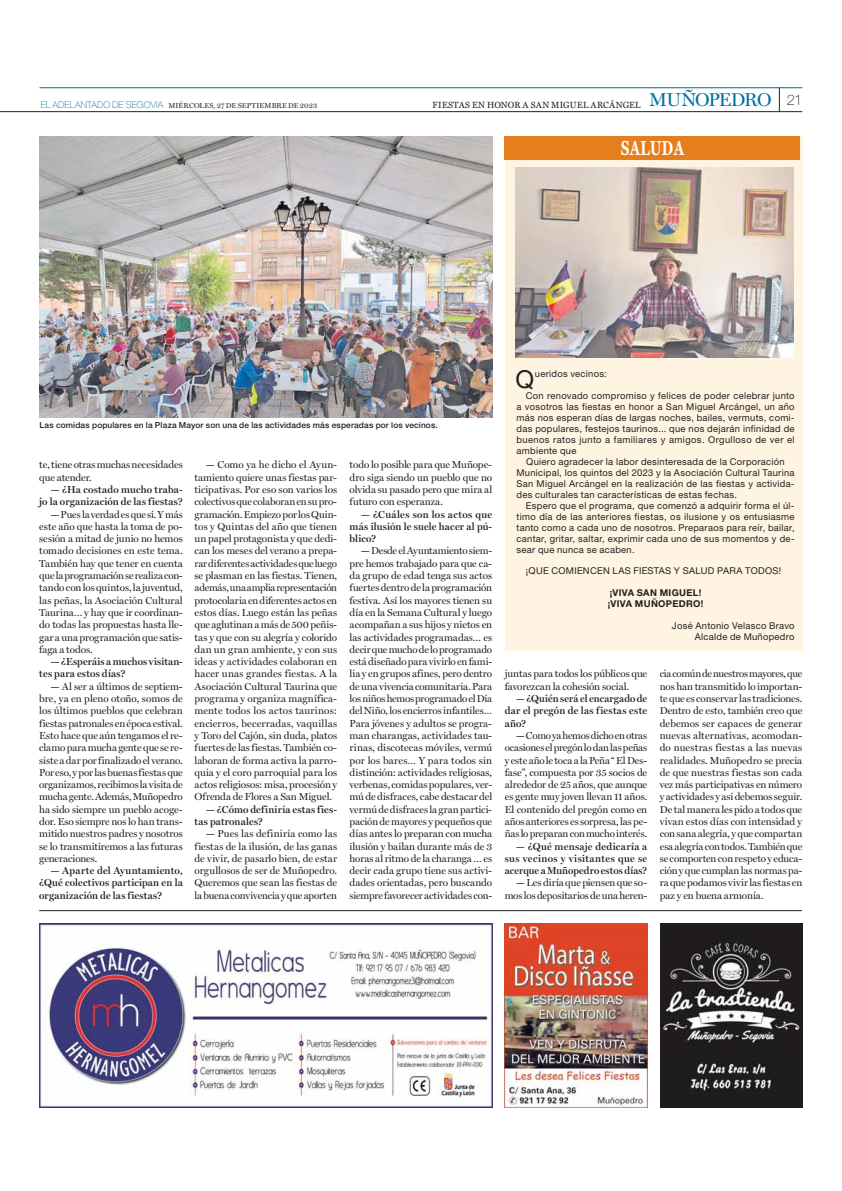
<style>
.page{position:relative;width:842px;height:1191px;background:#fff}
.page>*{position:absolute;margin:0;border:0;box-sizing:border-box;transform-origin:0 0}
.t1{font:24.7px "Helvetica Neue LT Std";color:#231f20}
.t2{font:500 18.8px "Miller";letter-spacing:-.045em;color:#00719b}
.t3{font:700 18.8px "Miller";letter-spacing:.02em;color:#fff;scale:.75 1}
.t4{font:500 10.2px/12.3px "Miller";letter-spacing:-.005em;color:#231f20;text-align:justify}
.t5{font:600 10.2px/12.3px "Miller";letter-spacing:.02em;color:#231f20;text-align:justify}
.t6{font:9.4px/10.9px "Helvetica Neue LT Std";letter-spacing:.03em;color:#231f20;text-align:justify}
.t7{font:700 9.4px/10.9px "Helvetica Neue LT Std";letter-spacing:.035em;color:#231f20}
.t8{font:500 8.3px "Helvetica Neue LT Std";letter-spacing:.015em;color:#231f20}
.t9{font:8.3px "News Miller";letter-spacing:.03em;color:#231f20}
.t10{font:500 7.3px "Miller";letter-spacing:.015em;color:#231f20}
.s1{font-family:"Helvetica Neue LT Std";font-weight:100;font-size:9.4px;color:#00719b}
.s2{font-family:"Helvetica Neue LT Std";font-weight:100;font-size:14.6px;color:#231f20}
.s3{font-weight:600}
</style>
<div class="page">
<img style="left:40px;top:137px;width:452px;height:281px">
<svg style="left:779px;top:88px;width:1px;height:23px"></svg>
<hr style="left:40px;top:87px;width:762px;height:1px;background:#00719b">
<hr style="left:0;top:111px;width:802px;height:1px;background:#231f20">
<hr style="left:39px;top:910px;width:763px;height:1px;background:#231f20">
<div style="left:505px;top:136px;width:297px;height:515px;background:#fff3e1"></div>
<div style="left:505px;top:137px;width:295px;height:23px;background:#e77e1d"></div>
<img style="left:515px;top:168px;width:278px;height:190px">
<img style="left:661px;top:923px;width:141px;height:185px">
<img style="left:505px;top:923px;width:142px;height:185px">
<img style="left:40px;top:923px;width:452px;height:185px">
<p class="t10" style="left:41px;top:102px;width:278px"><span class="s1">EL ADELANTADO DE SEGOVIA</span> MIÉRCOLES, 27 DE SEPTIEMBRE DE 2023</p>
<p class="t9" style="left:433px;top:101px;width:210px">FIESTAS EN HONOR A SAN MIGUEL ARCÁNGEL</p>
<h2 class="t2" style="left:649px;top:93px;width:155px">MUÑOPEDRO <span class="s2">21</span></h2>
<h2 class="t3" style="left:621px;top:141px;width:86px">SALUDA</h2>
<p class="t8" style="left:40px;top:422px;width:400px">Las comidas populares en la Plaza Mayor son una de las actividades más esperadas por los vecinos.</p>
<p class="t4" style="left:39px;top:460px;width:145px">te, tiene otras muchas necesidades que atender.</p>
<p class="t5" style="left:39px;top:484px;width:145px;text-align:right">— ¿Ha costado mucho traba-<br>jo la organización de las fiestas?</p>
<p class="t4" style="left:39px;top:509px;width:145px;text-indent:11px"><span class="s3">—</span> Pues la verdad es que sí. Y más este año que hasta la toma de po&shy;sesión a mitad de junio no hemos tomado decisiones en este tema.<br>También hay que tener en cuenta que la programación se realiza con&shy;tando con los quintos, la juventud, las peñas, la Asociación Cultural Taurina… y hay que ir coordinan&shy;do todas las propuestas hasta lle&shy;gar a una programación que satis&shy;faga a todos.</p>
<p class="t5" style="left:39px;top:656px;width:145px;text-indent:11px">— ¿Esperáis a muchos visitan&shy;tes para estos días?</p>
<p class="t4" style="left:39px;top:681px;width:145px;text-indent:11px"><span class="s3">—</span> Al ser a últimos de septiem&shy;bre, ya en pleno otoño, somos de los últimos pueblos que celebran fiestas patronales en época estival.<br>Esto hace que aún tengamos el re&shy;clamo para mucha gente que se re&shy;siste a dar por finalizado el verano.<br>Por eso, y por las buenas fiestas que organizamos, recibimos la visita de mucha gente. Además, Muñopedro ha sido siempre un pueblo acoge&shy;dor. Eso siempre nos lo han trans&shy;mitido nuestros padres y nosotros se lo transmitiremos a las futuras generaciones.</p>
<p class="t5" style="left:39px;top:865px;width:145px;text-indent:11px">— Aparte del Ayuntamiento, ¿Qué colectivos participan en la organización de las fiestas?</p>
<p class="t4" style="left:195px;top:460px;width:144px;text-indent:11px"><span class="s3">—</span> Como ya he dicho el Ayun&shy;tamiento quiere unas fiestas par&shy;ticipativas. Por eso son varios los colectivos que colaboran en su pro&shy;gramación. Empiezo por los Quin&shy;tos y Quintas del año que tienen un papel protagonista y que dedi&shy;can los meses del verano a prepa&shy;rar diferentes actividades que luego se plasman en las fiestas. Tienen, además, una amplia representación protocolaria en diferentes actos en estos días. Luego están las peñas que aglutinan a más de 500 peñis&shy;tas y que con su alegría y colorido dan un gran ambiente, y con sus ideas y actividades colaboran en hacer unas grandes fiestas. A la Asociación Cultural Taurina que programa y organiza magnífica&shy;mente todos los actos taurinos: encierros, becerradas, vaquillas y Toro del Cajón, sin duda, platos fuertes de las fiestas. También co&shy;laboran de forma activa la parro&shy;quia y el coro parroquial para los actos religiosos: misa, procesión y Ofrenda de Flores a San Miguel.</p>
<p class="t5" style="left:195px;top:804px;width:144px;text-indent:11px">— ¿Cómo definiría estas fies&shy;tas patronales?</p>
<p class="t4" style="left:195px;top:829px;width:144px;text-indent:11px"><span class="s3">—</span> Pues las definiría como las fiestas de la ilusión, de las ganas de vivir, de pasarlo bien, de estar orgullosos de ser de Muñopedro.<br>Queremos que sean las fiestas de la buena convivencia y que aporten</p>
<p class="t4" style="left:350px;top:460px;width:144px">todo lo posible para que Muñope&shy;dro siga siendo un pueblo que no olvida su pasado pero que mira al futuro con esperanza.</p>
<p class="t5" style="left:350px;top:509px;width:144px;text-indent:11px">— ¿Cuáles son los actos que más ilusión le suele hacer al pú&shy;blico?</p>
<p class="t4" style="left:350px;top:546px;width:144px;text-indent:11px"><span class="s3">—</span> Desde el Ayuntamiento siem&shy;pre hemos trabajado para que ca&shy;da grupo de edad tenga sus actos fuertes dentro de la programación festiva. Así los mayores tienen su día en la Semana Cultural y luego acompañan a sus hijos y nietos en las actividades programadas… es decir que mucho de lo programado está diseñado para vivirlo en fami&shy;lia y en grupos afines, pero dentro de una vivencia comunitaria. Para los niños hemos programado el Día del Niño, los encierros infantiles… Para jóvenes y adultos se progra&shy;man charangas, actividades tau&shy;rinas, discotecas móviles, vermú por los bares… Y para todos sin distinción: actividades religiosas, verbenas, comidas populares, ver&shy;mú de disfraces, cabe destacar del vermú de disfraces la gran partici&shy;pación de mayores y pequeños que días antes lo preparan con mucha ilusión y bailan durante más de 3 horas al ritmo de la charanga … es decir cada grupo tiene sus activi&shy;dades orientadas, pero buscando siempre favorecer actividades con-</p>
<h1 class="t1" style="left:516px;top:371px;width:20px">Q</h1>
<p class="t6" style="left:535px;top:369px;width:73px">ueridos vecinos:</p>
<p class="t6" style="left:517px;top:391px;width:280px;text-indent:9px">Con renovado compromiso y felices de poder celebrar junto a vosotros las fiestas en honor a San Miguel Arcángel, un año más nos esperan días de largas noches, bailes, vermuts, comi&shy;das populares, festejos taurinos... que nos dejarán infinidad de buenos ratos junto a familiares y amigos. Orgulloso de ver el ambiente que</p>
<p class="t6" style="left:517px;top:457px;width:280px;text-align:left;text-indent:10px">Quiero agradecer la labor desinteresada de la Corporación Municipal, los quintos del 2023 y la Asociación Cultural Taurina San Miguel Arcángel en la realización de las fiestas y activida&shy;des culturales tan características de estas fechas.</p>
<p class="t6" style="left:517px;top:501px;width:280px;text-indent:9px">Espero que el programa, que comenzó a adquirir forma el úl&shy;timo día de las anteriores fiestas, os ilusione y os entusiasme tanto como a cada uno de nosotros. Preparaos para reír, bailar, cantar, gritar, saltar, exprimir cada uno de sus momentos y de&shy;sear que nunca se acaben.</p>
<p class="t6" style="left:526px;top:566px;width:257px">¡QUE COMIENCEN LAS FIESTAS Y SALUD PARA TODOS!</p>
<p class="t7" style="left:608px;top:588px;width:97px">¡VIVA SAN MIGUEL! ¡VIVA MUÑOPEDRO!</p>
<p class="t6" style="left:672px;top:621px;width:124px;text-align:right">José Antonio Velasco Bravo<br>Alcalde de Muñopedro</p>
<p class="t4" style="left:505px;top:669px;width:144px">juntas para todos los públicos que favorezcan la cohesión social.</p>
<p class="t5" style="left:505px;top:693px;width:144px;text-indent:11px">— ¿Quién será el encargado de dar el pregón de las fiestas este año?</p>
<p class="t4" style="left:505px;top:730px;width:144px;text-indent:11px"><span class="s3">—</span> Como ya hemos dicho en otras ocasiones el pregón lo dan las peñas y este año le toca a la Peña “ El Des&shy;fase”, compuesta por 35 socios de alrededor de 25 años, que aunque es gente muy joven llevan 11 años.<br>El contenido del pregón como en años anteriores es sorpresa, las pe&shy;ñas lo preparan con mucho interés.</p>
<p class="t5" style="left:505px;top:841px;width:144px;text-indent:11px">— ¿Qué mensaje dedicaría a sus vecinos y visitantes que se acerque a Muñopedro estos días?</p>
<p class="t4" style="left:505px;top:878px;width:144px;text-align:right"><span class="s3">—</span> Les diría que piensen que so&shy;mos los depositarios de una heren-</p>
<p class="t4" style="left:660px;top:669px;width:144px">cia común de nuestros mayores, que nos han transmitido lo importan&shy;te que es conservar las tradiciones.<br>Dentro de esto, también creo que debemos ser capaces de generar nuevas alternativas, acomodan&shy;do nuestras fiestas a las nuevas realidades. Muñopedro se precia de que nuestras fiestas son cada vez más participativas en número y actividades y así debemos seguir.<br>De tal manera les pido a todos que vivan estos días con intensidad y con sana alegría, y que compartan esa alegría con todos. También que se comporten con respeto y educa&shy;ción y que cumplan las normas pa&shy;ra que podamos vivir las fiestas en paz y en buena armonía.</p>
</div>
